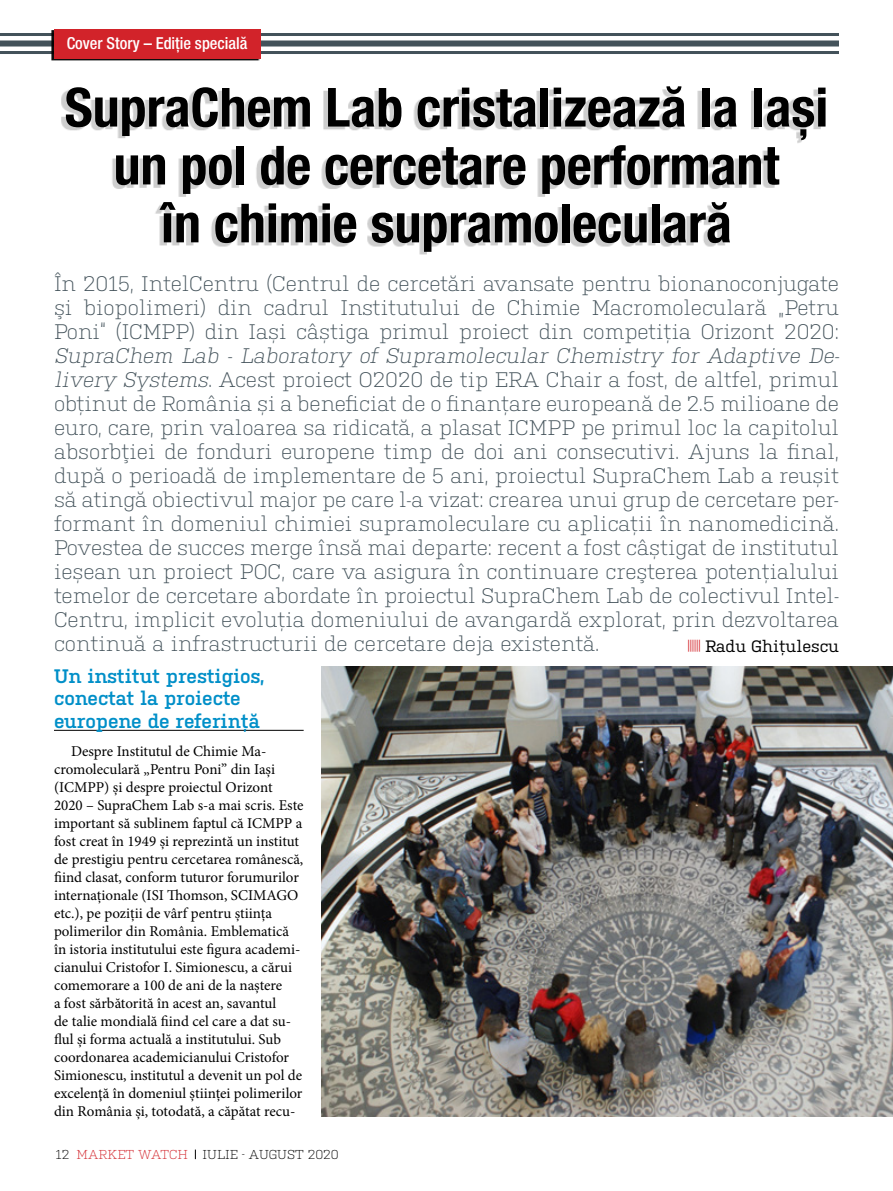
<style>
.page{position:relative;width:893px;height:1191px;background:#fff}
.page>*{position:absolute;margin:0;border:0;box-sizing:border-box;transform-origin:0 0}
.t1{font:700 condensed 54px/57.9px "Helvetica Neue LT Pro";color:#000;text-align:center}
.t2{font:300 21px/24px "Kulturista";color:#43525a;text-align:justify}
.t3{font:600 19.5px/22.5px "Kulturista";color:#008fc8}
.t4{font:500 condensed 16.5px "Helvetica Neue LT Pro";color:#fff}
.t5{font:16.5px "Kulturista";color:#000}
.t6{font:15px/18px "Minion Pro";color:#000}
.t7{font:300 12.9px "Kulturista";color:#000}
.s1{font-style:italic}
.s2{color:#d2232a}
</style>
<div class="page">
<hr style="left:0;top:33px;width:839px;height:3px;background:#43525a">
<div style="left:0;top:40px;width:839px;height:6px;background:#43525a"></div>
<hr style="left:0;top:51px;width:839px;height:3px;background:#43525a">
<div style="left:51px;top:30px;width:208px;height:30px;background:#000;opacity:.95"></div>
<div style="left:54px;top:29px;width:206px;height:29px;background:#d2232a"></div>
<div style="left:61px;top:89px;width:760px;height:165px;background:#000;opacity:.2"></div>
<svg style="left:688px;top:639px;width:12px;height:12px"></svg>
<hr style="left:54px;top:730px;width:250px;height:1px;background:#000">
<img style="left:322px;top:666px;width:571px;height:450px">
<p class="t4" style="left:67px;top:33px;width:182px">Cover Story – Ediție specială</p>
<h1 class="t1" style="left:65px;top:78px;width:765px">SupraChem Lab cristalizează la Iași un pol de cercetare performant<br>în chimie supramoleculară</h1>
<p class="t2" style="left:54px;top:270px;width:786px">În 2015, IntelCentru (Centrul de cercetări avansate pentru bionanoconjugate şi biopolimeri) din cadrul Institutului de Chimie Macromoleculară „Petru Poni“ (ICMPP) din Iași câștiga primul proiect din competiția Orizont 2020:</p>
<p class="t2" style="left:54px;top:342px;width:791px;text-align:left"><span class="s1">SupraChem Lab - Laboratory of Supramolecular Chemistry for Adaptive De&shy;livery Systems</span>. Acest proiect O2020 de tip ERA Chair a fost, de altfel, primul obținut de România și a beneficiat de o finanțare europeană de 2.5 milioane de euro, care, prin valoarea sa ridicată, a plasat ICMPP pe primul loc la capitolul absorbţiei de fonduri europene timp de doi ani consecutivi. Ajuns la final, după o perioadă de implementare de 5 ani, proiectul SupraChem Lab a reușit să atingă obiectivul major pe care l-a vizat: crearea unui grup de cercetare per&shy;formant în domeniul chimiei supramoleculare cu aplicații în nanomedicină.<br>Povestea de succes merge însă mai departe: recent a fost câștigat de institutul ieșean un proiect POC, care va asigura în continuare creşterea potențialului temelor de cercetare abordate în proiectul SupraChem Lab de colectivul Intel-Centru, implicit evoluția domeniului de avangardă explorat, prin dezvoltarea continuă a infrastructurii de cercetare deja existentă.</p>
<p class="t5" style="left:705px;top:634px;width:135px">Radu Ghițulescu</p>
<p class="t3" style="left:54px;top:663px;width:212px">Un institut prestigios, conectat la proiecte europene de referință</p>
<p class="t6" style="left:54px;top:742px;width:251px;text-indent:17px">Despre Institutul de Chimie Ma&shy;cromoleculară „Pentru Poni” din Iaşi (ICMPP) și despre proiectul Orizont 2020 – SupraChem Lab s-a mai scris. Este important să sublinem faptul că ICMPP a fost creat în 1949 şi reprezintă un institut de prestigiu pentru cercetarea românescă, fiind clasat, conform tuturor forumurilor internaționale (ISI Thomson, SCIMAGO etc.), pe poziții de vârf pentru știința polimerilor din România. Emblematică în istoria institutului este figura academi&shy;cianului Cristofor I. Simionescu, a cărui comemorare a 100 de ani de la naștere<br>a fost sărbătorită în acest an, savantul<br>de talie mondială fiind cel care a dat su&shy;flul şi forma actuală a institutului. Sub coordonarea academicianului Cristofor Simionescu, institutul a devenit un pol de excelenţă în domeniul ştiinței polimerilor din România şi, totodată, a căpătat recu-</p>
<p class="t7" style="left:56px;top:1145px;width:284px">12 <span class="s2">MARKET WATCH</span> IULIE - AUGUST 2020</p>
</div>
